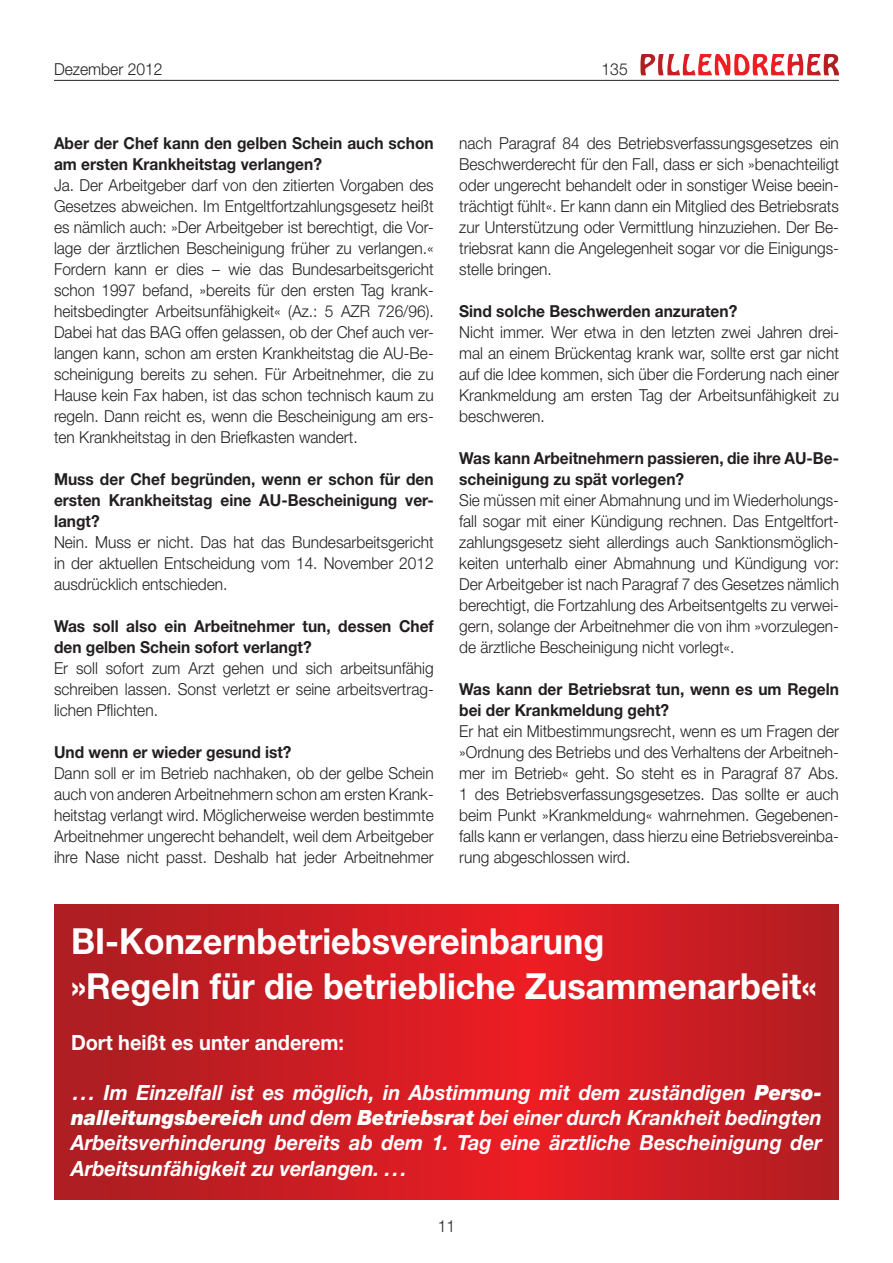
<style>
.page{position:relative;width:893px;height:1263px;background:#fff}
.page>*{position:absolute;margin:0;border:0;box-sizing:border-box;transform-origin:0 0}
.t1{font:700 36px/45px "Helvetica Neue LT Std";color:#fff;scale:.95 1}
.t2{font:italic 700 21px/25.2px "Helvetica Neue LT Std";color:#fff;text-align:justify;scale:.95 1}
.t3{font:700 21px "Helvetica Neue LT Std";color:#fff;scale:.95 1}
.t4{font:300 16.5px/21px "Helvetica Neue LT Std";color:#231f20;text-align:justify;scale:.94 1}
.t5{font:700 16.5px/21px "Helvetica Neue LT Std";color:#231f20;scale:.94 1}
.t6{font:300 16.5px "Helvetica Neue LT Std";color:#231f20;scale:.95 1}
.s1{font-weight:900}
</style>
<div class="page">
<svg style="left:640px;top:54px;width:163px;height:22px"></svg>
<hr style="left:54px;top:80px;width:785px;height:1px;background:#231f20">
<svg style="left:54px;top:905px;width:785px;height:294px;background:#ca1d22"></svg>
<p class="t6" style="left:54px;top:59px;width:116px">Dezember 2012</p>
<p class="t6" style="left:602px;top:59px;width:29px">135</p>
<p class="t5" style="left:54px;top:132px;width:405px">Aber der Chef kann den gelben Schein auch schon am ersten Krankheitstag verlangen?</p>
<p class="t4" style="left:54px;top:174px;width:405px">Ja. Der Arbeitgeber darf von den zitierten Vorgaben des Gesetzes abweichen. Im Entgeltfortzahlungsgesetz heißt es nämlich auch: »Der Arbeitgeber ist berechtigt, die Vor&shy;lage der ärztlichen Bescheinigung früher zu verlangen.« Fordern kann er dies – wie das Bundesarbeitsgericht schon 1997 befand, »bereits für den ersten Tag krank&shy;heitsbedingter Arbeitsunfähigkeit« (Az.: 5 AZR 726/96).<br>Dabei hat das BAG offen gelassen, ob der Chef auch ver&shy;langen kann, schon am ersten Krankheitstag die AU-Be&shy;scheinigung bereits zu sehen. Für Arbeitnehmer, die zu Hause kein Fax haben, ist das schon technisch kaum zu regeln. Dann reicht es, wenn die Bescheinigung am ers&shy;ten Krankheitstag in den Briefkasten wandert.</p>
<p class="t5" style="left:54px;top:468px;width:405px;text-align:justify">Muss der Chef begründen, wenn er schon für den ersten Krankheitstag eine AU-Bescheinigung ver&shy;langt?</p>
<p class="t4" style="left:54px;top:531px;width:405px">Nein. Muss er nicht. Das hat das Bundesarbeitsgericht in der aktuellen Entscheidung vom 14. November 2012 ausdrücklich entschieden.</p>
<p class="t5" style="left:54px;top:615px;width:405px">Was soll also ein Arbeitnehmer tun, dessen Chef den gelben Schein sofort verlangt?</p>
<p class="t4" style="left:54px;top:657px;width:405px">Er soll sofort zum Arzt gehen und sich arbeitsunfähig schreiben lassen. Sonst verletzt er seine arbeitsvertrag&shy;lichen Pflichten.</p>
<p class="t5" style="left:54px;top:741px;width:254px">Und wenn er wieder gesund ist?</p>
<p class="t4" style="left:54px;top:762px;width:405px">Dann soll er im Betrieb nachhaken, ob der gelbe Schein auch von anderen Arbeitnehmern schon am ersten Krank&shy;heitstag verlangt wird. Möglicherweise werden bestimmte Arbeitnehmer ungerecht behandelt, weil dem Arbeitgeber ihre Nase nicht passt. Deshalb hat jeder Arbeitnehmer</p>
<p class="t4" style="left:459px;top:132px;width:405px">nach Paragraf 84 des Betriebsverfassungsgesetzes ein Beschwerderecht für den Fall, dass er sich »benachteiligt oder ungerecht behandelt oder in sonstiger Weise beein&shy;trächtigt fühlt«. Er kann dann ein Mitglied des Betriebsrats zur Unterstützung oder Vermittlung hinzuziehen. Der Be&shy;triebsrat kann die Angelegenheit sogar vor die Einigungs&shy;stelle bringen.</p>
<p class="t5" style="left:459px;top:300px;width:297px">Sind solche Beschwerden anzuraten?</p>
<p class="t4" style="left:459px;top:321px;width:405px">Nicht immer. Wer etwa in den letzten zwei Jahren drei&shy;mal an einem Brückentag krank war, sollte erst gar nicht auf die Idee kommen, sich über die Forderung nach einer Krankmeldung am ersten Tag der Arbeitsunfähigkeit zu beschweren.</p>
<p class="t5" style="left:459px;top:447px;width:405px">Was kann Arbeitnehmern passieren, die ihre AU-Be&shy;scheinigung zu spät vorlegen?</p>
<p class="t4" style="left:459px;top:489px;width:405px">Sie müssen mit einer Abmahnung und im Wiederholungs&shy;fall sogar mit einer Kündigung rechnen. Das Entgeltfort&shy;zahlungsgesetz sieht allerdings auch Sanktionsmöglich&shy;keiten unterhalb einer Abmahnung und Kündigung vor:<br>Der Arbeitgeber ist nach Paragraf 7 des Gesetzes nämlich berechtigt, die Fortzahlung des Arbeitsentgelts zu verwei&shy;gern, solange der Arbeitnehmer die von ihm »vorzulegen&shy;de ärztliche Bescheinigung nicht vorlegt«.</p>
<p class="t5" style="left:459px;top:678px;width:405px">Was kann der Betriebsrat tun, wenn es um Regeln bei der Krankmeldung geht?</p>
<p class="t4" style="left:459px;top:720px;width:405px">Er hat ein Mitbestimmungsrecht, wenn es um Fragen der »Ordnung des Betriebs und des Verhaltens der Arbeitneh&shy;mer im Betrieb« geht. So steht es in Paragraf 87 Abs.<br>1 des Betriebsverfassungsgesetzes. Das sollte er auch beim Punkt »Krankmeldung« wahrnehmen. Gegebenen&shy;falls kann er verlangen, dass hierzu eine Betriebsvereinba&shy;rung abgeschlossen wird.</p>
<h1 class="t1" style="left:71px;top:918px;width:786px">BI-Konzernbetriebsvereinbarung<br>»Regeln für die betriebliche Zusammenarbeit«</h1>
<p class="t3" style="left:71px;top:1029px;width:289px">Dort heißt es unter anderem:</p>
<p class="t2" style="left:71px;top:1079px;width:792px">... Im Einzelfall ist es möglich, in Abstimmung mit dem zuständigen <span class="s1">Perso&shy;nalleitungsbereich</span> und dem <span class="s1">Betriebsrat</span> bei einer durch Krankheit bedingten Arbeitsverhinderung bereits ab dem 1. Tag eine ärztliche Bescheinigung der Arbeitsunfähigkeit zu verlangen. ...</p>
<p class="t6" style="left:438px;top:1216px;width:20px">11</p>
</div>
